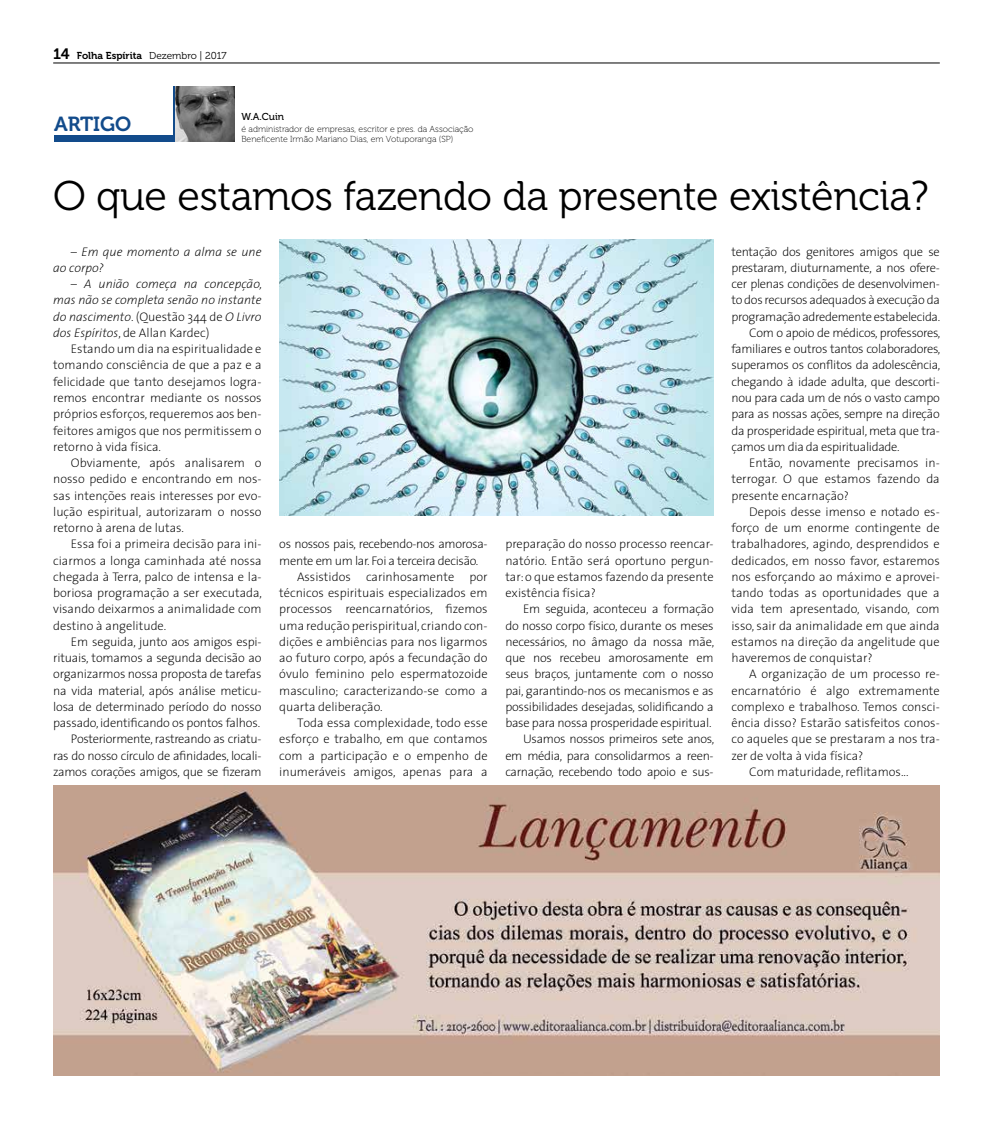
<style>
.page{position:relative;width:993px;height:1124px;background:#fff}
.page>*{position:absolute;margin:0;border:0;box-sizing:border-box;transform-origin:0 0}
.t1{font:41.25px "Museo 300";letter-spacing:-.01em;color:#000}
.t2{font:20.25px "Museo 700";color:#124b8b}
.t3{font:200 12.5px/16.2px "The Sans 2";letter-spacing:-.015em;color:#000;text-align:justify}
.t4{font:italic 200 12.5px/16.2px "The Sans 2";color:#000}
.t5{font:10px "Museo 700";color:#000}
.t6{font:10px "Museo 500";color:#000}
.t7{font:8.75px/10.5px "Museo 100";color:#000}
.s1{font-size:15px}
.s2{font-family:"Museo 300"}
.s3{font-style:normal}
</style>
<div class="page">
<hr style="left:53px;top:63px;width:886px;height:1px;background:#000">
<img style="left:174px;top:86px;width:60px;height:56px">
<hr style="left:173px;top:86px;width:1px;height:56px;background:#124b8b">
<div style="left:54px;top:135px;width:119px;height:7px;background:#124b8b"></div>
<img style="left:279px;top:239px;width:434px;height:276px">
<img style="left:53px;top:785px;width:886px;height:290px">
<p class="t5" style="left:53px;top:50px;width:175px"><span class="s1">14</span> Folha Espírita <span class="s2">Dezembro | 2017</span></p>
<h2 class="t2" style="left:54px;top:112px;width:79px">ARTIGO</h2>
<p class="t6" style="left:241px;top:111px;width:44px">W.A.Cuin</p>
<p class="t7" style="left:241px;top:123px;width:233px">é administrador de empresas, escritor e pres. da Associação<br>Beneficente Irmão Mariano Dias, em Votuporanga (SP)</p>
<h1 class="t1" style="left:53px;top:173px;width:876px">O que estamos fazendo da presente existência?</h1>
<p class="t4" style="left:53px;top:243px;width:210px;text-indent:18px">– Em que momento a alma se une ao corpo?</p>
<p class="t4" style="left:53px;top:275px;width:210px;text-align:justify;text-indent:18px">– A união começa na concepção, mas não se completa senão no instante do nascimento<span class="s3">. (Questão 344 de</span> O Livro dos Espíritos<span class="s3">, de Allan Kardec)</span></p>
<p class="t3" style="left:53px;top:340px;width:210px;text-indent:18px">Estando um dia na espiritualidade e tomando consciência de que a paz e a felicidade que tanto desejamos logra&shy;remos encontrar mediante os nossos próprios esforços, requeremos aos ben&shy;feitores amigos que nos permitissem o retorno à vida física.</p>
<p class="t3" style="left:53px;top:454px;width:210px;text-indent:18px">Obviamente, após analisarem o nosso pedido e encontrando em nos&shy;sas intenções reais interesses por evo&shy;lução espiritual, autorizaram o nosso retorno à arena de lutas.</p>
<p class="t3" style="left:53px;top:535px;width:210px;text-indent:18px">Essa foi a primeira decisão para ini&shy;ciarmos a longa caminhada até nossa chegada à Terra, palco de intensa e la&shy;boriosa programação a ser executada, visando deixarmos a animalidade com destino à angelitude.</p>
<p class="t3" style="left:53px;top:633px;width:210px;text-align:right">Em seguida, junto aos amigos espi&shy;rituais, tomamos a segunda decisão ao organizarmos nossa proposta de tarefas na vida material, após análise meticu&shy;losa de determinado período do nosso passado, identificando os pontos falhos.<br>Posteriormente, rastreando as criatu&shy;ras do nosso círculo de afinidades, locali&shy;zamos corações amigos, que se fizeram</p>
<p class="t3" style="left:731px;top:243px;width:210px">tentação dos genitores amigos que se</p>
<p class="t3" style="left:731px;top:259px;width:210px">prestaram, diuturnamente, a nos ofere-</p>
<p class="t3" style="left:731px;top:275px;width:210px">cer plenas condições de desenvolvimen-</p>
<p class="t3" style="left:731px;top:291px;width:210px">to dos recursos adequados à execução da</p>
<p class="t3" style="left:731px;top:308px;width:210px">programação adredemente estabelecida.</p>
<p class="t3" style="left:749px;top:324px;width:193px">Com o apoio de médicos, professores,</p>
<p class="t3" style="left:731px;top:340px;width:210px">familiares e outros tantos colaboradores,</p>
<p class="t3" style="left:731px;top:356px;width:210px">superamos os conflitos da adolescência,</p>
<p class="t3" style="left:731px;top:373px;width:210px">chegando à idade adulta, que descorti-</p>
<p class="t3" style="left:731px;top:389px;width:210px">nou para cada um de nós o vasto campo</p>
<p class="t3" style="left:731px;top:405px;width:210px">para as nossas ações, sempre na direção</p>
<p class="t3" style="left:731px;top:421px;width:210px">da prosperidade espiritual, meta que tra-</p>
<p class="t3" style="left:731px;top:438px;width:170px">çamos um dia da espiritualidade.</p>
<p class="t3" style="left:749px;top:454px;width:192px">Então, novamente precisamos in-</p>
<p class="t3" style="left:731px;top:470px;width:210px">terrogar. O que estamos fazendo da</p>
<p class="t3" style="left:731px;top:486px;width:119px">presente encarnação?</p>
<p class="t3" style="left:749px;top:503px;width:192px">Depois desse imenso e notado es-</p>
<p class="t3" style="left:731px;top:519px;width:210px">forço de um enorme contingente de</p>
<p class="t3" style="left:731px;top:535px;width:210px">trabalhadores, agindo, desprendidos e</p>
<p class="t3" style="left:731px;top:551px;width:210px">dedicados, em nosso favor, estaremos</p>
<p class="t3" style="left:731px;top:568px;width:210px">nos esforçando ao máximo e aprovei-</p>
<p class="t3" style="left:731px;top:584px;width:210px">tando todas as oportunidades que a</p>
<p class="t3" style="left:731px;top:600px;width:210px">vida tem apresentado, visando, com</p>
<p class="t3" style="left:731px;top:616px;width:210px">isso, sair da animalidade em que ainda</p>
<p class="t3" style="left:731px;top:633px;width:210px">estamos na direção da angelitude que</p>
<p class="t3" style="left:731px;top:649px;width:143px">haveremos de conquistar?</p>
<p class="t3" style="left:749px;top:665px;width:192px">A organização de um processo re-</p>
<p class="t3" style="left:731px;top:681px;width:210px">encarnatório é algo extremamente</p>
<p class="t3" style="left:731px;top:698px;width:210px">complexo e trabalhoso. Temos consci-</p>
<p class="t3" style="left:731px;top:714px;width:210px">ência disso? Estarão satisfeitos conos-</p>
<p class="t3" style="left:731px;top:730px;width:210px">co aqueles que se prestaram a nos tra-</p>
<p class="t3" style="left:731px;top:746px;width:133px">zer de volta à vida física?</p>
<p class="t3" style="left:749px;top:763px;width:161px">Com maturidade, reflitamos...</p>
<p class="t3" style="left:279px;top:535px;width:210px">os nossos pais, recebendo-nos amorosa-</p>
<p class="t3" style="left:279px;top:551px;width:201px">mente em um lar. Foi a terceira decisão.</p>
<p class="t3" style="left:297px;top:568px;width:192px">Assistidos carinhosamente por</p>
<p class="t3" style="left:279px;top:584px;width:210px">técnicos espirituais especializados em</p>
<p class="t3" style="left:279px;top:600px;width:210px">processos reencarnatórios, fizemos</p>
<p class="t3" style="left:279px;top:616px;width:210px">uma redução perispiritual, criando con-</p>
<p class="t3" style="left:279px;top:633px;width:210px">dições e ambiências para nos ligarmos</p>
<p class="t3" style="left:279px;top:649px;width:210px">ao futuro corpo, após a fecundação do</p>
<p class="t3" style="left:279px;top:665px;width:210px">óvulo feminino pelo espermatozoide</p>
<p class="t3" style="left:279px;top:681px;width:210px">masculino; caracterizando-se como a</p>
<p class="t3" style="left:279px;top:698px;width:105px">quarta deliberação.</p>
<p class="t3" style="left:297px;top:714px;width:192px">Toda essa complexidade, todo esse</p>
<p class="t3" style="left:279px;top:730px;width:210px">esforço e trabalho, em que contamos</p>
<p class="t3" style="left:279px;top:746px;width:210px">com a participação e o empenho de</p>
<p class="t3" style="left:279px;top:763px;width:210px">inumeráveis amigos, apenas para a</p>
<p class="t3" style="left:505px;top:535px;width:210px">preparação do nosso processo reencar&shy;natório. Então será oportuno pergun&shy;tar: o que estamos fazendo da presente existência física?</p>
<p class="t3" style="left:505px;top:600px;width:210px;text-align:right">Em seguida, aconteceu a formação<br>do nosso corpo físico, durante os meses necessários, no âmago da nossa mãe, que nos recebeu amorosamente em seus braços, juntamente com o nosso pai, garantindo-nos os mecanismos e as possibilidades desejadas, solidificando a base para nossa prosperidade espiritual.<br>Usamos nossos primeiros sete anos, em média, para consolidarmos a reen&shy;carnação, recebendo todo apoio e sus-</p>
</div>
